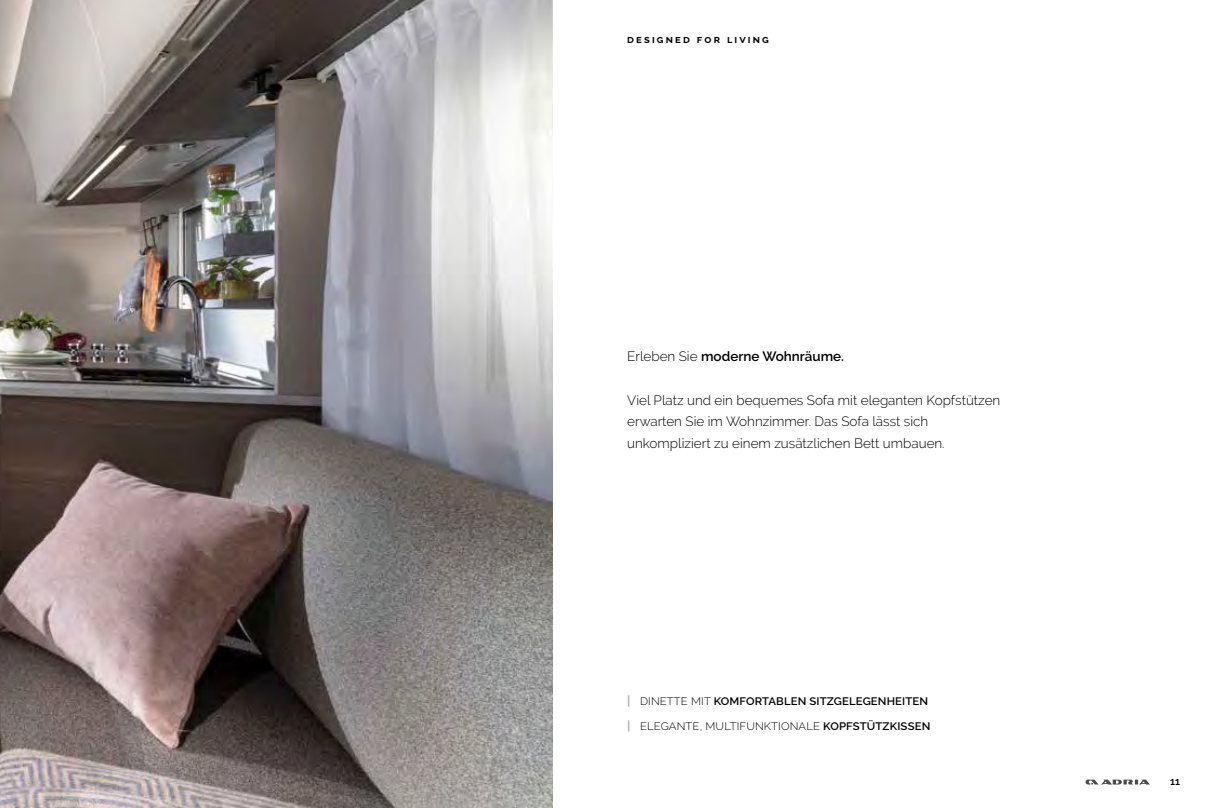
<style>
.page{position:relative;width:1212px;height:808px;background:#fff}
.page>*{position:absolute;margin:0;border:0;box-sizing:border-box;transform-origin:0 0}
.t1{font:300 13.5px/21.6px "Raleway";color:#000}
.t2{font:600 13.5px "Raleway";color:#000}
.t3{font:300 10.8px "Raleway";letter-spacing:.01em;color:#000;scale:1.04 1}
.t4{font:600 10.8px "Raleway";letter-spacing:.01em;color:#000;scale:1.04 1}
.t5{font:700 10.8px "Raleway";letter-spacing:.2em;color:#000}
.t6{font:600 10.5px "Raleway";color:#000}
.s1{font-weight:300}
.s2{font-size:12.45px;color:#a8a8a7}
.s3{font-weight:600;font-size:12.45px;color:#a8a8a7}
.s4{font-weight:600}
</style>
<div class="page">
<img style="left:0;top:0;width:553px;height:808px">
<svg style="left:1085px;top:779px;width:65px;height:5px"></svg>
<p class="t5" style="left:627px;top:33px;width:143px">designed for living</p>
<p class="t2" style="left:627px;top:349px;width:218px"><span class="s1">Erleben Sie</span> moderne Wohnräume.</p>
<p class="t1" style="left:627px;top:389px;width:375px">Viel Platz und ein bequemes Sofa mit eleganten Kopfstützen erwarten Sie im Wohnzimmer. Das Sofa lässt sich unkompliziert zu einem zusätzlichen Bett umbauen.</p>
<p class="t4" style="left:627px;top:695px;width:291px"><span class="s2">|</span> <span class="s1">DINETTE MIT</span> KOMFORTABLEN SITZGELEGENHEITEN</p>
<p class="t3" style="left:627px;top:720px;width:293px"><span class="s3">|</span> ELEGANTE, MULTIFUNKTIONALE <span class="s4">KOPFSTÜTZKISSEN</span></p>
<p class="t6" style="left:1170px;top:775px;width:11px">11</p>
</div>
